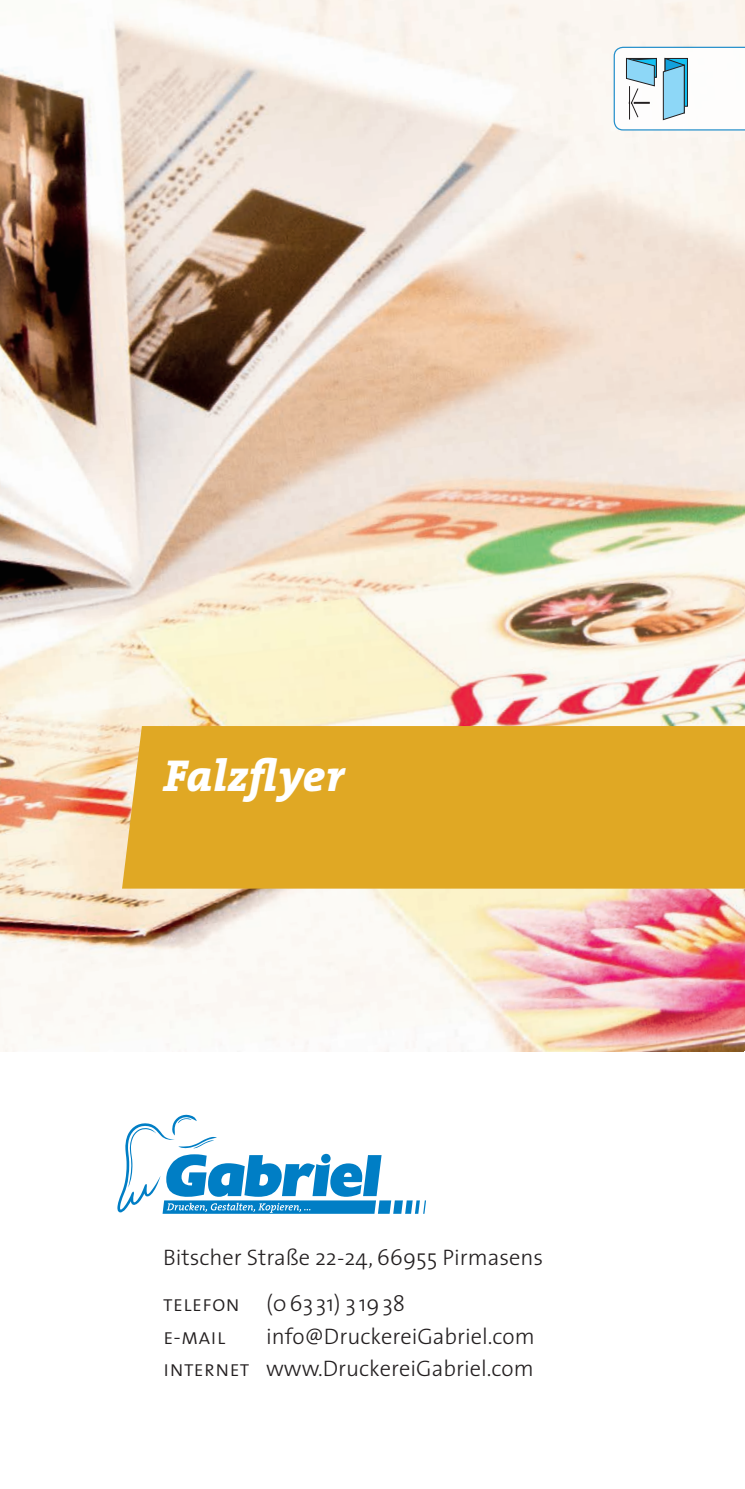
<style>
.page{position:relative;width:745px;height:1489px;background:#fff}
.page>*{position:absolute;margin:0;border:0;box-sizing:border-box;transform-origin:0 0}
._100_Head_Titelseite{font:italic 800 45px "The Serif";color:#fff}
.t1{font:300 22.5px/46.8px "The Sans";color:#231f20}
.t2{font:22.5px "The Sans Light Caps";color:#231f20}
.s1{font-family:"The Sans Light Caps";font-weight:400}
</style>
<div class="page">
<svg style="left:117px;top:1114px;width:309px;height:99px"></svg>
<img style="left:0;top:0;width:744px;height:1051px">
<div style="left:122px;top:726px;width:622px;height:162px;background:#e0a824"></div>
<svg style="left:613px;top:47px;width:131px;height:83px"></svg>
<p class="_100_Head_Titelseite" style="left:163px;top:738px;width:182px">Falzflyer</p>
<p class="t1" style="left:163px;top:1232px;width:381px">Bitscher Straße 22-24, 66955 Pirmasens <span class="s1">telefon</span> (063 31) 3 1938</p>
<p class="t2" style="left:163px;top:1323px;width:64px">e-mail</p>
<p class="t1" style="left:163px;top:1319px;width:373px;line-height:32.5px;text-align:right">info@DruckereiGabriel.com<br><span class="s1">internet</span> www.DruckereiGabriel.com</p>
</div>
